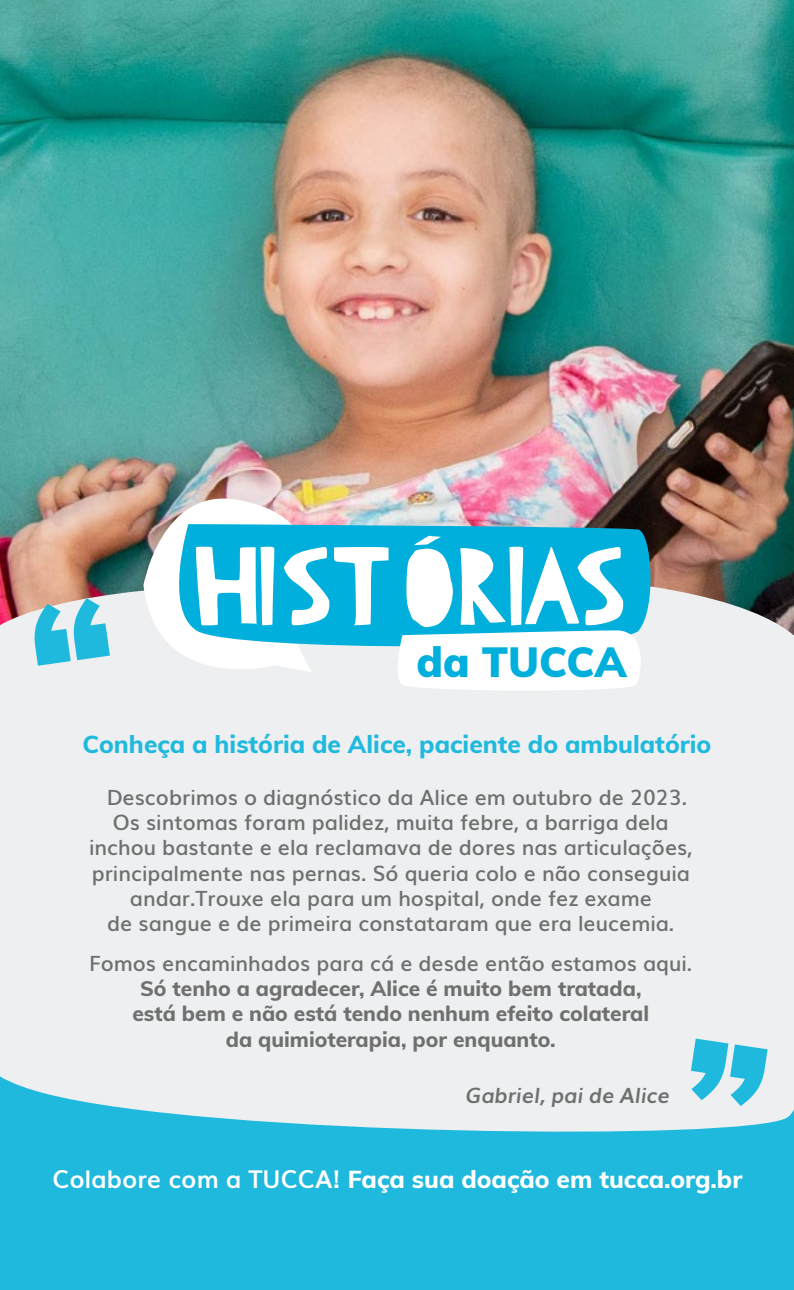
<style>
.page{position:relative;width:794px;height:1290px;background:#fff}
.page>*{position:absolute;margin:0;border:0;box-sizing:border-box;transform-origin:0 0}
.t1{font:112.35px "Tucca 100";color:#fff}
.t2{font:900 41.3px "Muli";color:#00afdb}
.t3{font:800 24.5px "Muli";color:#20b9de}
.t4{font:800 24.5px "Muli";color:#fff}
.t5{font:600 21px/25.2px "Muli";color:#6f6f6f;text-align:center}
.t6{font:800 21px/25.2px "Muli";color:#6f6f6f;text-align:center}
.t7{font:italic 700 21px "Muli";color:#6f6f6f}
.s1{font-weight:700}
</style>
<div class="page">
<img style="left:0;top:0;width:794px;height:569px">
<div style="left:0;top:707px;width:794px;height:583px;background:#20b9de"></div>
<div style="left:0;top:569px;width:794px;height:563px;background:#edeff0"></div>
<img style="left:143px;top:486px;width:209px;height:210px">
<svg style="left:163px;top:524px;width:493px;height:128px;background:#1ab4db"></svg>
<svg style="left:391px;top:630px;width:257px;height:63px"></svg>
<svg style="left:30px;top:596px;width:80px;height:70px;background:#ebe7e6"></svg>
<div style="left:687px;top:1038px;width:80px;height:71px;background:#edeff0"></div>
<h1 class="t1" style="left:199px;top:524px;width:430px">HISTÓRIAS</h1>
<h2 class="t2" style="left:417px;top:632px;width:211px">da TUCCA</h2>
<p class="t3" style="left:83px;top:726px;width:630px">Conheça a história de Alice, paciente do ambulatório</p>
<p class="t5" style="left:89px;top:783px;width:605px">Descobrimos o diagnóstico da Alice em outubro de 2023.<br>Os sintomas foram palidez, muita febre, a barriga dela inchou bastante e ela reclamava de dores nas articulações, principalmente nas pernas. Só queria colo e não conseguia andar.Trouxe ela para um hospital, onde fez exame<br>de sangue e de primeira constataram que era leucemia.</p>
<p class="t5" style="left:89px;top:949px;width:605px">Fomos encaminhados para cá e desde então estamos aqui.</p>
<p class="t6" style="left:132px;top:975px;width:518px">Só tenho a agradecer, Alice é muito bem tratada, está bem e não está tendo nenhum efeito colateral da quimioterapia, por enquanto.</p>
<p class="t7" style="left:466px;top:1078px;width:206px">Gabriel, pai de Alice</p>
<p class="t4" style="left:52px;top:1161px;width:691px"><span class="s1">Colabore com a TUCCA!</span> Faça sua doação em tucca.org.br</p>
</div>
